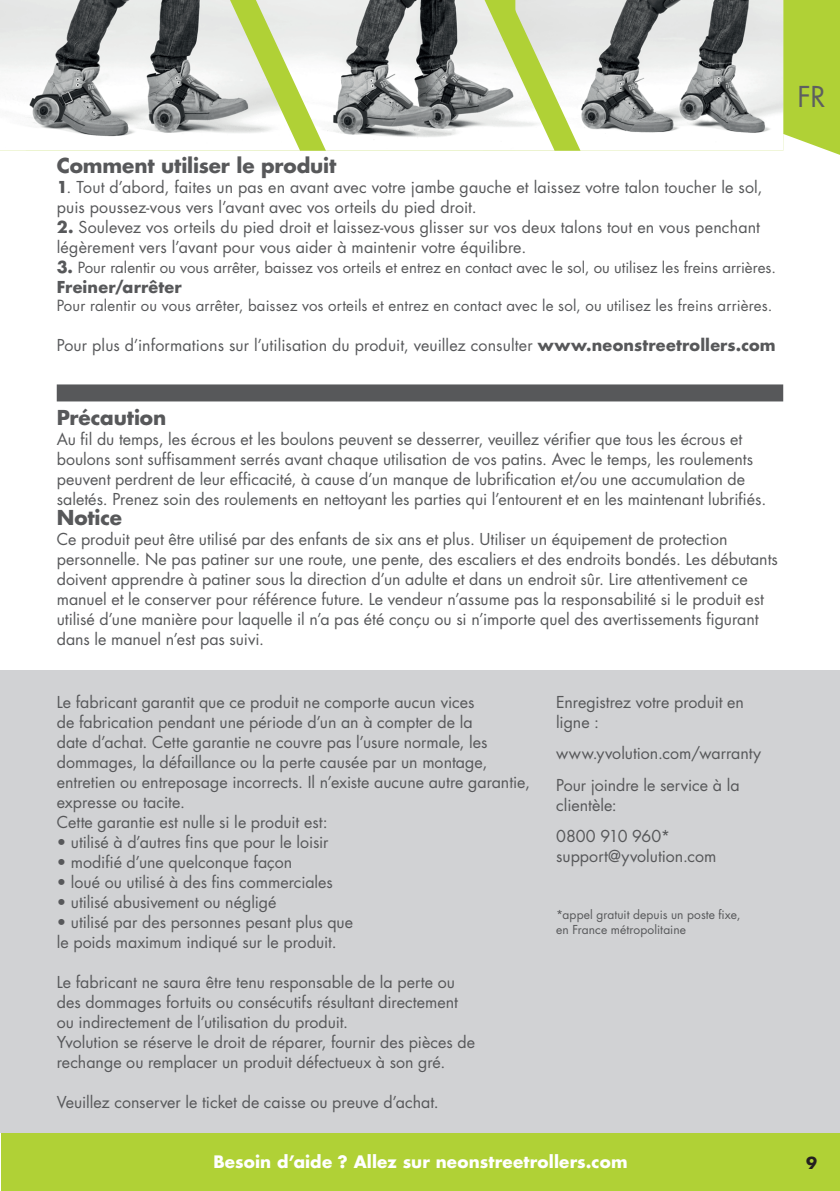
<style>
.page{position:relative;width:840px;height:1191px;background:#fff}
.page>*{position:absolute;margin:0;border:0;box-sizing:border-box;transform-origin:0 0}
.t1{font:28px "Futura Std";color:#5d5f60}
.t2{font:700 20px "Futura Std";letter-spacing:-.005em;color:#57585a}
.t3{font:700 16.8px "Futura Std";letter-spacing:.01em;color:#fff}
.t4{font:16px/20px "Futura Std";color:#57585a}
.t5{font:700 16px "Futura Std";letter-spacing:.015em;color:#57585a}
.t6{font:700 16px "Futura Std";color:#231f20}
.t7{font:15px "Futura Std";letter-spacing:.005em;color:#57585a}
.t8{font:12px/14.4px "Futura Std";letter-spacing:.01em;color:#57585a}
.s1{font-weight:700}
.s2{font-weight:700;font-size:16px}
</style>
<div class="page">
<svg style="left:782px;top:0;width:57px;height:155px;background:#b6d447"></svg>
<div style="left:1px;top:1133px;width:838px;height:58px;background:#b0d136"></div>
<div style="left:0;top:670px;width:839px;height:463px;background:#d1d2d4"></div>
<div style="left:57px;top:384px;width:725px;height:17px;background:#57585a"></div>
<img style="left:580px;top:0;width:202px;height:151px">
<svg style="left:554px;top:0;width:26px;height:151px;fill:#e7e9e7"></svg>
<img style="left:326px;top:0;width:228px;height:151px">
<svg style="left:300px;top:0;width:26px;height:151px"></svg>
<img style="left:0;top:0;width:300px;height:151px">
<p class="t2" style="left:57px;top:152px;width:281px">Comment utiliser le produit</p>
<p class="t4" style="left:57px;top:177px;width:706px"><span class="s1">1</span>. Tout d’abord, faites un pas en avant avec votre jambe gauche et laissez votre talon toucher le sol, puis poussez-vous vers l’avant avec vos orteils du pied droit.</p>
<p class="t4" style="left:57px;top:217px;width:704px"><span class="s1">2.</span> Soulevez vos orteils du pied droit et laissez-vous glisser sur vos deux talons tout en vous penchant légèrement vers l’avant pour vous aider à maintenir votre équilibre.</p>
<p class="t7" style="left:57px;top:258px;width:720px"><span class="s2">3.</span> Pour ralentir ou vous arrêter, baissez vos orteils et entrez en contact avec le sol, ou utilisez les freins arrières.</p>
<p class="t5" style="left:57px;top:276px;width:127px">Freiner/arrêter</p>
<p class="t7" style="left:57px;top:296px;width:716px">Pour ralentir ou vous arrêter, baissez vos orteils et entrez en contact avec le sol, ou utilisez les freins arrières.</p>
<p class="t4" style="left:57px;top:335px;width:720px">Pour plus d’informations sur l’utilisation du produit, veuillez consulter <span class="s1">www.neonstreetrollers.com</span></p>
<p class="t2" style="left:57px;top:404px;width:111px">Précaution</p>
<p class="t4" style="left:57px;top:429px;width:710px">Au fil du temps, les écrous et les boulons peuvent se desserrer, veuillez vérifier que tous les écrous et boulons sont suffisamment serrés avant chaque utilisation de vos patins. Avec le temps, les roulements peuvent perdrent de leur efficacité, à cause d’un manque de lubrification et/ou une accumulation de saletés. Prenez soin des roulements en nettoyant les parties qui l’entourent et en les maintenant lubrifiés.</p>
<p class="t2" style="left:57px;top:504px;width:67px">Notice</p>
<p class="t4" style="left:57px;top:529px;width:722px">Ce produit peut être utilisé par des enfants de six ans et plus. Utiliser un équipement de protection personnelle. Ne pas patiner sur une route, une pente, des escaliers et des endroits bondés. Les débutants doivent apprendre à patiner sous la direction d’un adulte et dans un endroit sûr. Lire attentivement ce manuel et le conserver pour référence future. Le vendeur n’assume pas la responsabilité si le produit est utilisé d’une manière pour laquelle il n’a pas été conçu ou si n’importe quel des avertissements figurant dans le manuel n’est pas suivi.</p>
<p class="t4" style="left:57px;top:692px;width:474px">Le fabricant garantit que ce produit ne comporte aucun vices<br>de fabrication pendant une période d’un an à compter de la<br>date d’achat. Cette garantie ne couvre pas l’usure normale, les dommages, la défaillance ou la perte causée par un montage, entretien ou entreposage incorrects. Il n’existe aucune autre garantie, expresse ou tacite.<br>Cette garantie est nulle si le produit est:</p>
<p class="t4" style="left:57px;top:832px;width:273px">• utilisé à d’autres fins que pour le loisir</p>
<p class="t4" style="left:57px;top:852px;width:237px">• modifié d’une quelconque façon</p>
<p class="t4" style="left:57px;top:872px;width:277px">• loué ou utilisé à des fins commerciales</p>
<p class="t4" style="left:57px;top:892px;width:221px">• utilisé abusivement ou négligé</p>
<p class="t4" style="left:57px;top:912px;width:298px">• utilisé par des personnes pesant plus que le poids maximum indiqué sur le produit.</p>
<p class="t4" style="left:57px;top:972px;width:419px">Le fabricant ne saura être tenu responsable de la perte ou des dommages fortuits ou consécutifs résultant directement ou indirectement de l’utilisation du produit.<br>Yvolution se réserve le droit de réparer, fournir des pièces de rechange ou remplacer un produit défectueux à son gré.</p>
<p class="t4" style="left:57px;top:1092px;width:383px">Veuillez conserver le ticket de caisse ou preuve d’achat.</p>
<p class="t4" style="left:556px;top:692px;width:189px">Enregistrez votre produit en ligne :</p>
<p class="t4" style="left:556px;top:738px;width:206px;line-height:31.4px">www.yvolution.com/warranty<br>Pour joindre le service à la</p>
<p class="t4" style="left:556px;top:789px;width:115px;line-height:31.4px">clientèle:<br>0800 910 960*</p>
<p class="t4" style="left:556px;top:846px;width:162px">support@yvolution.com</p>
<p class="t8" style="left:556px;top:907px;width:186px">*appel gratuit depuis un poste fixe, en France métropolitaine</p>
<p class="t3" style="left:213px;top:1150px;width:415px">Besoin d’aide ? Allez sur neonstreetrollers.com</p>
<h1 class="t1" style="left:797px;top:79px;width:30px">FR</h1>
<p class="t6" style="left:805px;top:1152px;width:12px">9</p>
</div>
